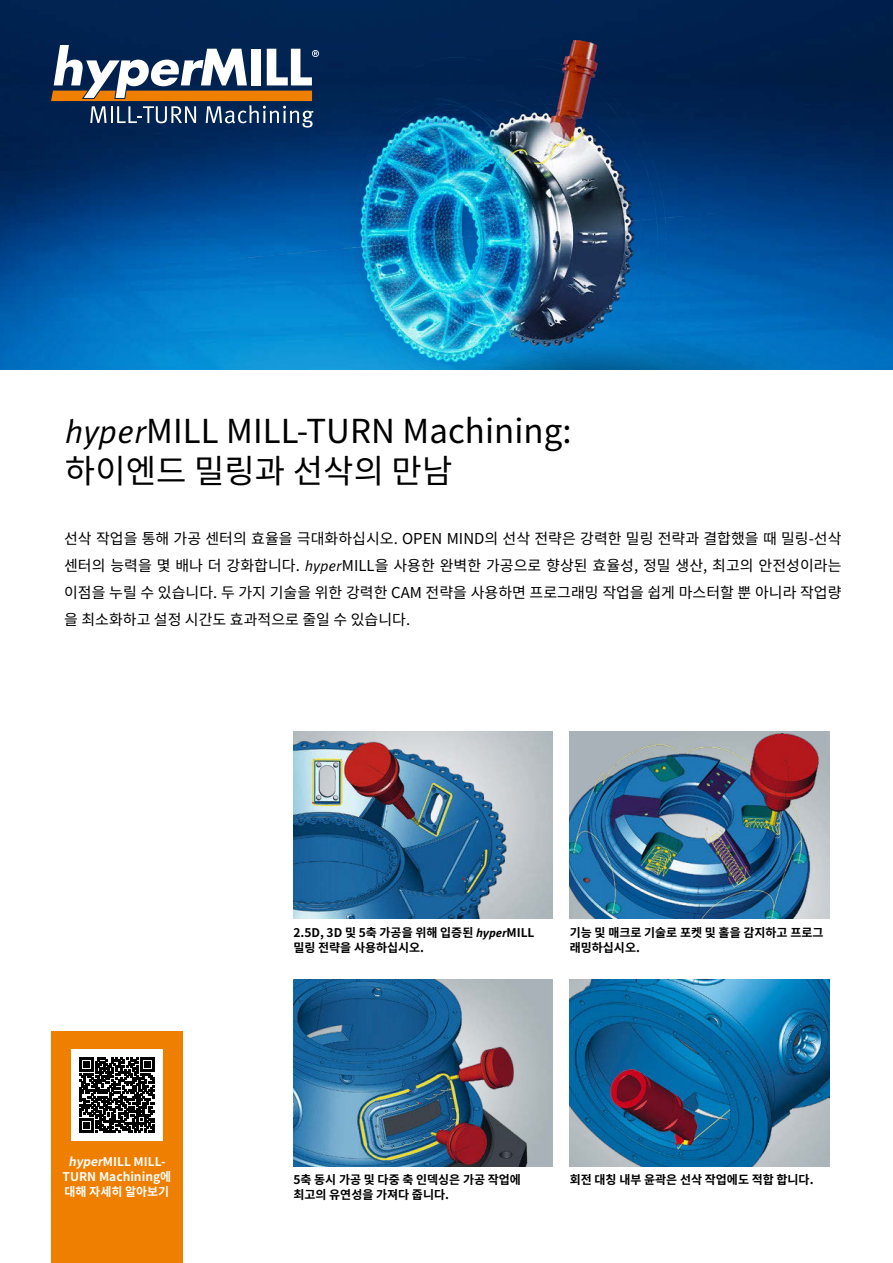
<style>
.page{position:relative;width:893px;height:1263px;background:#fff}
.page>*{position:absolute;margin:0;border:0;box-sizing:border-box;transform-origin:0 0}
.t1{font:33px/39.6px "Noto Sans CJ Kkr";color:#000}
.t2{font:15px/27px "Noto Sans CJ Kkr";color:#000;text-align:justify}
.t3{font:700 12px/15px "Noto Sans CJ Kkr";color:#000}
.t4{font:700 12px/15px "Noto Sans CJ Kkr";color:#fff;text-align:center}
.s1{font-family:"Meta Pro";font-style:italic}
.s2{font-style:italic}
</style>
<div class="page">
<img style="left:0;top:0;width:64px;height:370px">
<img style="left:64px;top:0;width:829px;height:370px">
<div style="left:51px;top:1031px;width:132px;height:232px;background:#ee7f00"></div>
<div style="left:71px;top:1049px;width:92px;height:92px;background:#fff"></div>
<svg style="left:79px;top:1057px;width:76px;height:75px"></svg>
<img style="left:293px;top:731px;width:248px;height:187px">
<img style="left:570px;top:979px;width:259px;height:187px">
<img style="left:570px;top:731px;width:259px;height:187px">
<img style="left:293px;top:979px;width:238px;height:187px">
<svg style="left:51px;top:45px;width:268px;height:83px"></svg>
<h1 class="t1" style="left:65px;top:412px;width:508px"><span class="s1">hyper</span>MILL MILL-TURN Machining: 하이엔드 밀링과 선삭의 만남</h1>
<p class="t2" style="left:64px;top:525px;width:779px">선삭 작업을 통해 가공 센터의 효율을 극대화하십시오. OPEN MIND의 선삭 전략은 강력한 밀링 전략과 결합했을 때 밀링-선삭 센터의 능력을 몇 배나 더 강화합니다. <span class="s1">hyper</span>MILL을 사용한 완벽한 가공으로 향상된 효율성, 정밀 생산, 최고의 안전성이라는 이점을 누릴 수 있습니다. 두 가지 기술을 위한 강력한 CAM 전략을 사용하면 프로그래밍 작업을 쉽게 마스터할 뿐 아니라 작업량 을 최소화하고 설정 시간도 효과적으로 줄일 수 있습니다.</p>
<p class="t4" style="left:63px;top:1154px;width:110px"><span class="s2">hyper</span>MILL MILL-<br>TURN Machining에 대해 자세히 알아보기</p>
<p class="t3" style="left:293px;top:925px;width:243px">2.5D, 3D 및 5축 가공을 위해 입증된 <span class="s1">hyper</span>MILL 밀링 전략을 사용하십시오.</p>
<p class="t3" style="left:570px;top:925px;width:255px">기능 및 매크로 기술로 포켓 및 홀을 감지하고 프로그 래밍하십시오.</p>
<p class="t3" style="left:293px;top:1173px;width:229px">5축 동시 가공 및 다중 축 인덱싱은 가공 작업에 최고의 유연성을 가져다 줍니다.</p>
<p class="t3" style="left:570px;top:1173px;width:245px">회전 대칭 내부 윤곽은 선삭 작업에도 적합 합니다.</p>
</div>
